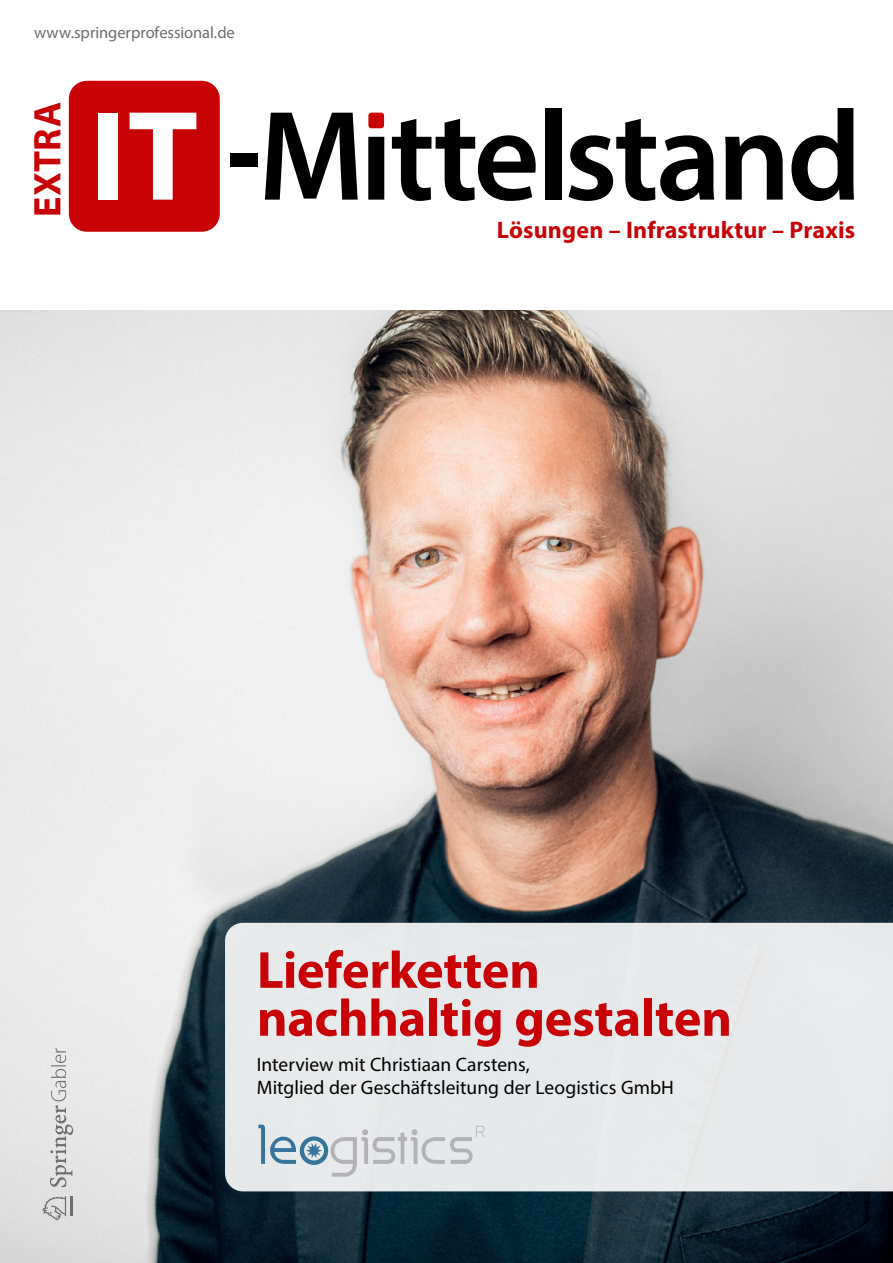
<style>
.page{position:relative;width:893px;height:1263px;background:#fff}
.page>*{position:absolute;margin:0;border:0;box-sizing:border-box;transform-origin:0 0}
.t1{font:600 129px "Myriad Pro";letter-spacing:-.03em;color:#000}
.t2{font:700 52.5px/48px "Myriad Pro";letter-spacing:-.01em;color:#c80205}
.t3{font:700 semi-expanded 38.55px "Myriad Pro";letter-spacing:.015em;color:#c80205;scale:.91 1}
.t4{font:700 24px "Myriad Pro";letter-spacing:.005em;color:#c80205}
.t5{font:19.5px/22.5px "Myriad Pro";color:#000}
.t6{font:16.5px "Myriad Pro";color:#6e6e6e}
.s1{font-weight:700;color:#fff}
.s2{font-weight:700}
</style>
<div class="page">
<img style="left:0;top:310px;width:893px;height:953px">
<svg style="left:50px;top:1048px;width:23px;height:139px;background:#cfcfcf"></svg>
<hr style="left:70px;top:1196px;width:2px;height:20px;background:#6e6e6e">
<svg style="left:42px;top:1196px;width:24px;height:24px"></svg>
<div style="left:69px;top:81px;width:151px;height:151px;background:#c80205;border-radius:18px"></div>
<svg style="left:370px;top:112px;width:15px;height:17px"></svg>
<div style="left:368px;top:113px;width:16px;height:15px;background:#c80205;border-radius:3px"></div>
<div style="left:225px;top:923px;width:668px;height:268px;background:#e7e9eb"></div>
<svg style="left:258px;top:1124px;width:226px;height:52px;background:#d0d8dd"></svg>
<p class="t6" style="left:34px;top:22px;width:202px">www.springerprofessional.de</p>
<h3 class="t3" style="left:22px;top:217px;width:128px;rotate:-90deg">EXTRA</h3>
<h1 class="t1" style="left:90px;top:74px;width:773px"><span class="s1">IT</span> <span class="s2">-</span>Mittelstand</h1>
<p class="t4" style="left:497px;top:215px;width:360px">Lösungen – Infrastruktur – Praxis</p>
<h2 class="t2" style="left:257px;top:944px;width:477px">Lieferketten nachhaltig gestalten</h2>
<p class="t5" style="left:257px;top:1053px;width:419px">Interview mit Christiaan Carstens,<br>Mitglied der Geschäftsleitung der Leogistics GmbH</p>
</div>
